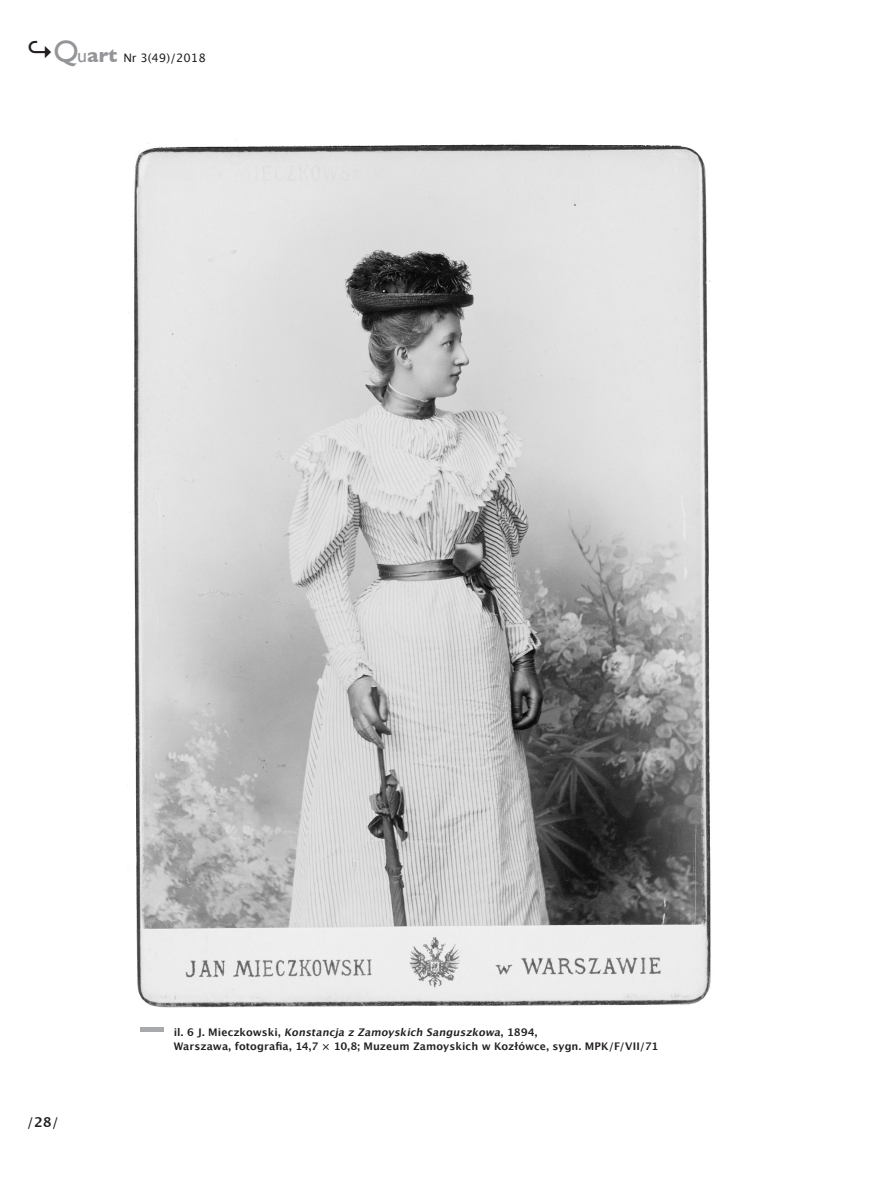
<style>
.page{position:relative;width:893px;height:1191px;background:#fff}
.page>*{position:absolute;margin:0;border:0;box-sizing:border-box;transform-origin:0 0}
.t1{font:13.5px "Lucida Grande";color:#231f20}
.t2{font:11.7px "Lucida Grande";color:#231f20}
.t3{font:700 10.5px "Lucida Grande";letter-spacing:.005em;color:#231f20}
.t4{font:italic 700 10.5px "Lucida Grande";color:#231f20}
.s1{font-weight:700;font-size:27px}
.s2{font-family:"Gill Sans";font-size:30.9px;color:#939598}
.s3{font-family:"Gill Sans";font-size:19.8px;color:#939598}
.s4{font-family:"Gill Sans";font-weight:700;font-size:19.8px;color:#939598}
.s5{font-weight:700}
.s6{font-style:normal}
</style>
<div class="page">
<img style="left:127px;top:139px;width:584px;height:869px">
<hr style="left:140px;top:1027px;width:24px;height:4px;background:#a8a9ad">
<p class="t2" style="left:26px;top:51px;width:181px"><span class="s1">↪</span><span class="s2">Q</span><span class="s3">u</span><span class="s4">art</span> Nr 3(49)/2018</p>
<p class="t1" style="left:27px;top:1114px;width:33px">/<span class="s5">28</span>/</p>
<p class="t4" style="left:174px;top:1026px;width:365px"><span class="s6">i l . 6 J . M i e c z kow s k i ,</span> Konstancja z Zamoyskich Sanguszkowa<span class="s6">, 1 8 9 4 ,</span></p>
<p class="t3" style="left:174px;top:1039px;width:486px">Warszawa, fotografia, 14,7 × 10,8; Muzeum Zamoyskich w Kozłówce, sygn. MPK/F/VII/71</p>
</div>
